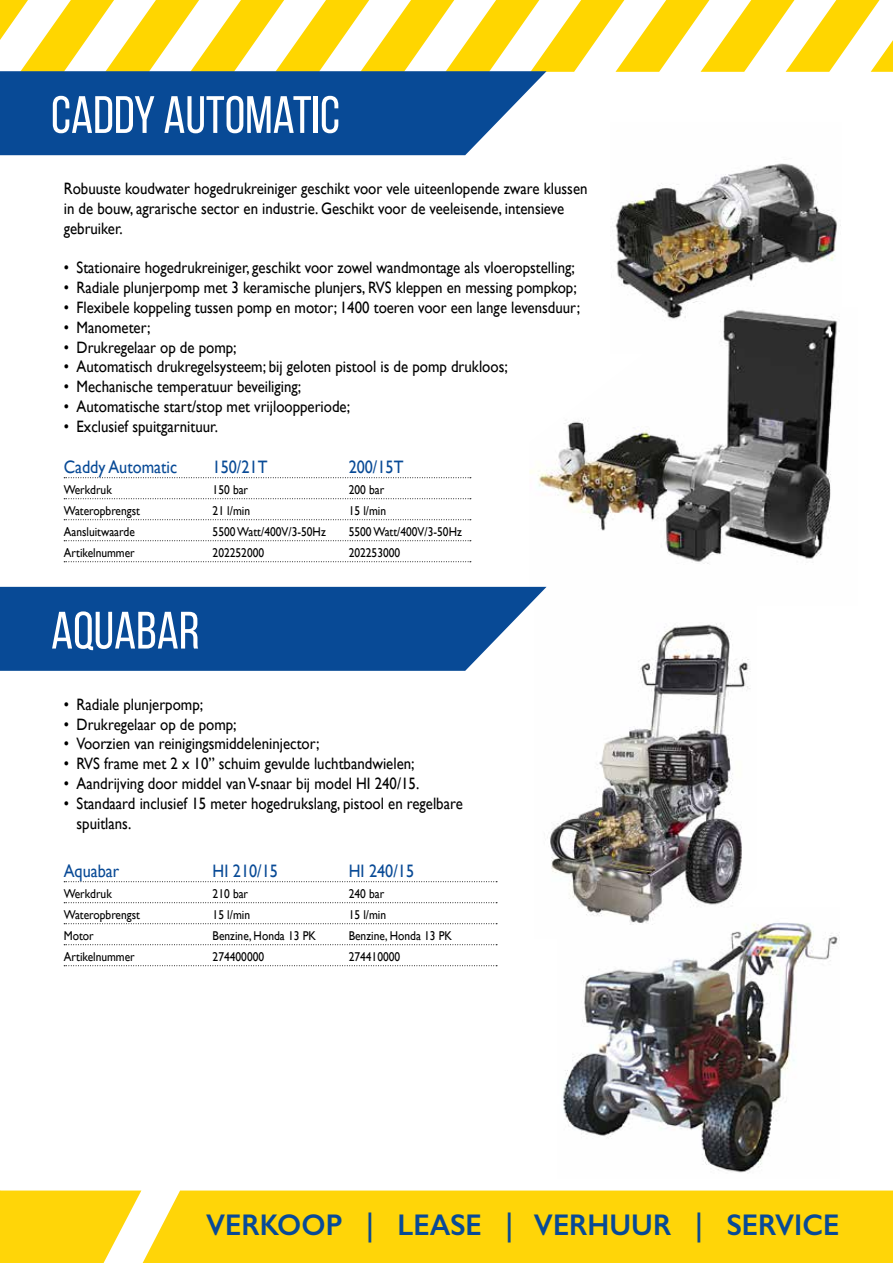
<style>
.page{position:relative;width:893px;height:1263px;background:#fff}
.page>*{position:absolute;margin:0;border:0;box-sizing:border-box;transform-origin:0 0}
.t1{font:52.5px "Bebas Neue";color:#fff}
.t2{font:600 30px "Gill Sans";color:#084a96;scale:.95 1}
.t3{font:18px "Gill Sans";color:#084a96;scale:.9 1}
.t4{font:16.5px/19.8px "Gill Sans";color:#000;scale:.9 1}
.t5{font:12.75px "Gill Sans";color:#000;scale:.9 1}
</style>
<div class="page">
<img style="left:615px;top:163px;width:226px;height:144px">
<img style="left:563px;top:922px;width:277px;height:251px">
<img style="left:547px;top:623px;width:210px;height:315px">
<div style="left:143px;top:1190px;width:750px;height:73px;background:#ffd508"></div>
<svg style="left:0;top:1190px;width:141px;height:73px;background:#ffda2a"></svg>
<svg style="left:0;top:0;width:893px;height:72px"></svg>
<img style="left:529px;top:307px;width:311px;height:280px">
<svg style="left:0;top:71px;width:547px;height:84px;background:#1b579d"></svg>
<svg style="left:64px;top:477px;width:407px;height:1px"></svg>
<svg style="left:64px;top:498px;width:407px;height:1px"></svg>
<svg style="left:64px;top:519px;width:407px;height:1px"></svg>
<svg style="left:64px;top:540px;width:407px;height:1px"></svg>
<svg style="left:64px;top:561px;width:407px;height:1px"></svg>
<svg style="left:0;top:587px;width:547px;height:84px;background:#1b579e"></svg>
<svg style="left:64px;top:881px;width:433px;height:1px"></svg>
<svg style="left:64px;top:902px;width:433px;height:1px"></svg>
<svg style="left:64px;top:923px;width:433px;height:1px"></svg>
<svg style="left:64px;top:944px;width:433px;height:1px"></svg>
<svg style="left:64px;top:965px;width:433px;height:1px"></svg>
<h1 class="t1" style="left:51px;top:86px;width:290px">CADDY AUTOMATIC</h1>
<p class="t4" style="left:64px;top:179px;width:583px">Robuuste koudwater hogedrukreiniger geschikt voor vele uiteenlopende zware klussen in de bouw, agrarische sector en industrie. Geschikt voor de veeleisende, intensieve gebruiker.</p>
<p class="t4" style="left:64px;top:258px;width:569px">• Stationaire hogedrukreiniger, geschikt voor zowel wandmontage als vloeropstelling;</p>
<p class="t4" style="left:64px;top:278px;width:571px">• Radiale plunjerpomp met 3 keramische plunjers, RVS kleppen en messing pompkop;</p>
<p class="t4" style="left:64px;top:297px;width:575px">• Flexibele koppeling tussen pomp en motor; 1400 toeren voor een lange levensduur;</p>
<p class="t4" style="left:64px;top:317px;width:98px">• Manometer;</p>
<p class="t4" style="left:64px;top:337px;width:194px">• Drukregelaar op de pomp;</p>
<p class="t4" style="left:64px;top:357px;width:495px">• Automatisch drukregelsysteem; bij geloten pistool is de pomp drukloos;</p>
<p class="t4" style="left:64px;top:377px;width:265px">• Mechanische temperatuur beveiliging;</p>
<p class="t4" style="left:64px;top:396px;width:320px">• Automatische start/stop met vrijloopperiode;</p>
<p class="t4" style="left:64px;top:416px;width:173px">• Exclusief spuitgarnituur.</p>
<p class="t3" style="left:64px;top:456px;width:128px">Caddy Automatic</p>
<p class="t3" style="left:213px;top:456px;width:62px">150/21T</p>
<p class="t3" style="left:349px;top:456px;width:62px">200/15T</p>
<p class="t5" style="left:64px;top:482px;width:55px">Werkdruk</p>
<p class="t5" style="left:213px;top:482px;width:41px">150 bar</p>
<p class="t5" style="left:349px;top:482px;width:41px">200 bar</p>
<p class="t5" style="left:64px;top:503px;width:86px">Wateropbrengst</p>
<p class="t5" style="left:213px;top:503px;width:43px">21 l/min</p>
<p class="t5" style="left:349px;top:503px;width:43px">15 l/min</p>
<p class="t5" style="left:64px;top:524px;width:80px">Aansluitwaarde</p>
<p class="t5" style="left:213px;top:524px;width:127px">5500 Watt/400V/3-50Hz</p>
<p class="t5" style="left:349px;top:524px;width:127px">5500 Watt/400V/3-50Hz</p>
<p class="t5" style="left:64px;top:545px;width:80px">Artikelnummer</p>
<p class="t5" style="left:213px;top:545px;width:59px">202252000</p>
<p class="t5" style="left:349px;top:545px;width:59px">202253000</p>
<h1 class="t1" style="left:51px;top:602px;width:150px">AQUABAR</h1>
<p class="t4" style="left:64px;top:694px;width:156px">• Radiale plunjerpomp;</p>
<p class="t4" style="left:64px;top:714px;width:194px">• Drukregelaar op de pomp;</p>
<p class="t4" style="left:64px;top:734px;width:286px">• Voorzien van reinigingsmiddeleninjector;</p>
<p class="t4" style="left:64px;top:754px;width:391px">• RVS frame met 2 x 10” schuim gevulde luchtbandwielen;</p>
<p class="t4" style="left:64px;top:773px;width:396px">• Aandrijving door middel van V-snaar bij model HI 240/15.</p>
<p class="t4" style="left:77px;top:793px;width:431px;text-indent:-13px">• Standaard inclusief 15 meter hogedrukslang, pistool en regelbare spuitlans.</p>
<p class="t3" style="left:64px;top:860px;width:63px">Aquabar</p>
<p class="t3" style="left:213px;top:860px;width:74px">HI 210/15</p>
<p class="t3" style="left:349px;top:860px;width:74px">HI 240/15</p>
<p class="t5" style="left:64px;top:886px;width:55px">Werkdruk</p>
<p class="t5" style="left:213px;top:886px;width:41px">210 bar</p>
<p class="t5" style="left:349px;top:886px;width:41px">240 bar</p>
<p class="t5" style="left:64px;top:907px;width:86px">Wateropbrengst</p>
<p class="t5" style="left:213px;top:907px;width:43px">15 l/min</p>
<p class="t5" style="left:349px;top:907px;width:43px">15 l/min</p>
<p class="t5" style="left:64px;top:928px;width:35px">Motor</p>
<p class="t5" style="left:213px;top:928px;width:116px">Benzine, Honda 13 PK</p>
<p class="t5" style="left:349px;top:928px;width:116px">Benzine, Honda 13 PK</p>
<p class="t5" style="left:64px;top:949px;width:80px">Artikelnummer</p>
<p class="t5" style="left:213px;top:949px;width:59px">274400000</p>
<p class="t5" style="left:349px;top:949px;width:59px">274410000</p>
<h2 class="t2" style="left:206px;top:1206px;width:668px">VERKOOP | LEASE | VERHUUR | SERVICE</h2>
</div>
